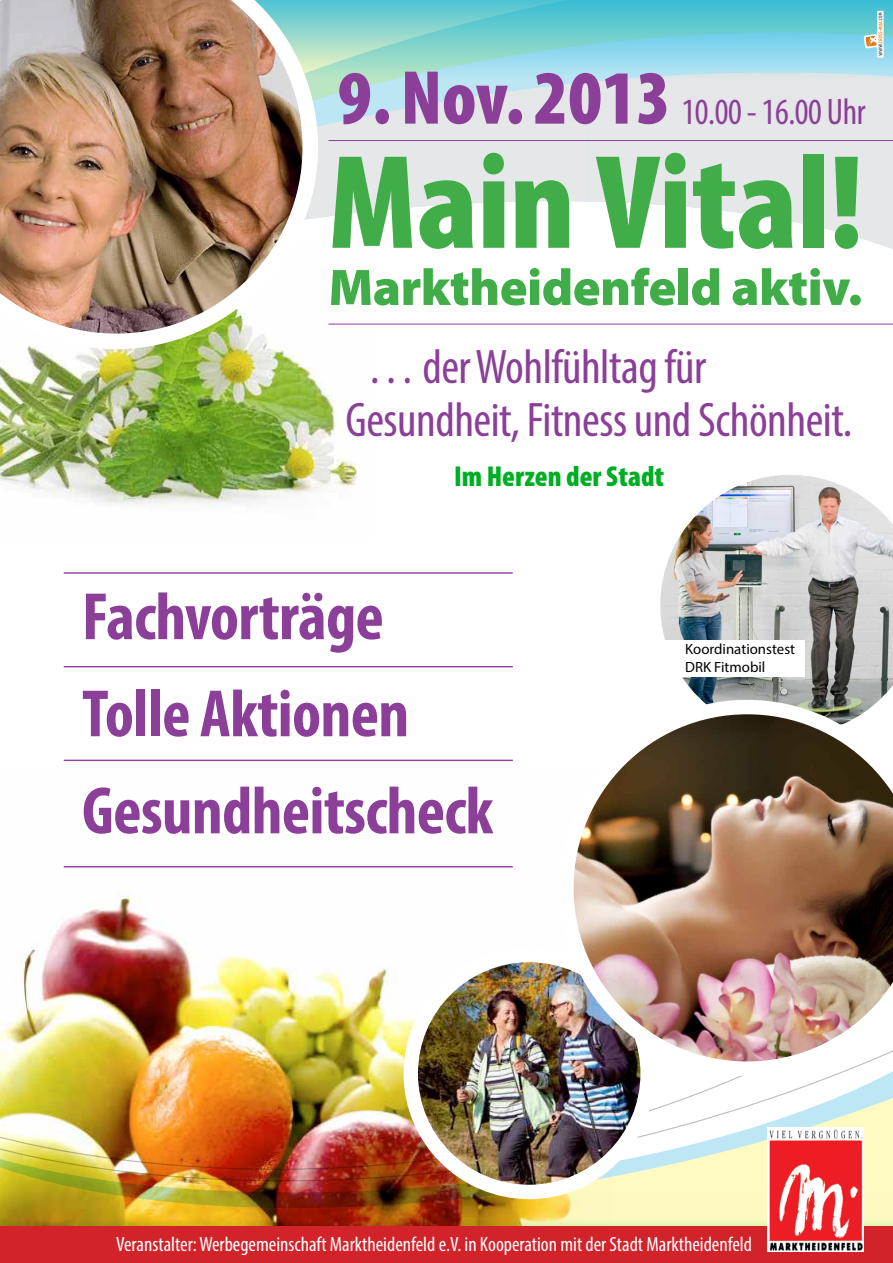
<style>
.page{position:relative;width:893px;height:1263px;background:#fff}
.page>*{position:absolute;margin:0;border:0;box-sizing:border-box;transform-origin:0 0}
.t1{font:900 condensed 135px "Myriad Pro";color:#41ad49}
.t2{font:900 condensed 77.1px "Myriad Pro";color:#8b3f98}
.t3{font:700 condensed 67.5px/97.1px "Myriad Pro";letter-spacing:-.01em;color:#8b3f98}
.t4{font:900 51.75px "Myriad Pro";letter-spacing:-.01em;color:#41ad49}
.t5{font:condensed 48.75px/53.2px "Myriad Pro";letter-spacing:-.01em;color:#8b3f98}
.t6{font:condensed 37.12px "Myriad Pro";letter-spacing:-.01em;color:#8b3f98;scale:.96 1}
.t7{font:900 condensed 28.88px "Myriad Pro";color:#00ae24}
.t8{font:condensed 20.62px "Myriad Pro";color:#fff}
.t9{font:14.85px/17.9px "Myriad Pro";color:#000}
</style>
<div class="page">
<svg style="left:753px;top:122px;width:140px;height:127px;fill:#e6e7e8"></svg>
<svg style="left:318px;top:122px;width:435px;height:96px;background:#e8e9ea"></svg>
<svg style="left:318px;top:0;width:575px;height:122px;background:#a0d9df"></svg>
<svg style="left:613px;top:1076px;width:280px;height:114px"></svg>
<svg style="left:613px;top:1190px;width:280px;height:37px;background:#faf2bb"></svg>
<img style="left:0;top:323px;width:371px;height:184px">
<img style="left:0;top:866px;width:613px;height:361px">
<img style="left:0;top:0;width:318px;height:349px">
<img style="left:411px;top:955px;width:237px;height:237px;border-radius:118px">
<div style="left:404px;top:948px;width:251px;height:251px;border:14px solid #fff;border-radius:50%"></div>
<img style="left:660px;top:475px;width:233px;height:225px">
<img style="left:559px;top:700px;width:334px;height:376px">
<hr style="left:328px;top:324px;width:565px;height:1px;background:#8b3f98">
<hr style="left:328px;top:140px;width:565px;height:1px;background:#8b3f98">
<div style="left:655px;top:640px;width:149px;height:36px;background:#fff"></div>
<hr style="left:64px;top:666px;width:449px;height:1px;background:#8b3f98">
<hr style="left:64px;top:760px;width:449px;height:1px;background:#8b3f98">
<hr style="left:64px;top:866px;width:449px;height:1px;background:#8b3f98">
<hr style="left:64px;top:572px;width:449px;height:2px;background:#8b3f98">
<div style="left:0;top:1227px;width:893px;height:36px;background:#d2232a"></div>
<svg style="left:863px;top:11px;width:21px;height:47px"></svg>
<img style="left:767px;top:1128px;width:96px;height:123px">
<h2 class="t2" style="left:338px;top:49px;width:335px">9.Nov. 2013</h2>
<h3 class="t6" style="left:682px;top:89px;width:193px">10.00 - 16.00 Uhr</h3>
<h1 class="t1" style="left:328px;top:116px;width:536px">Main Vital!</h1>
<h3 class="t4" style="left:328px;top:253px;width:535px">Marktheidenfeld aktiv.</h3>
<h3 class="t5" style="left:345px;top:340px;width:508px;text-indent:21px">… der Wohlfühltag für<br>Gesundheit, Fitness und Schönheit.</h3>
<h3 class="t7" style="left:454px;top:457px;width:212px">Im Herzen der Stadt</h3>
<h3 class="t3" style="left:82px;top:567px;width:413px">Fachvorträge<br>Tolle Aktionen<br>Gesundheitscheck</h3>
<p class="t9" style="left:685px;top:640px;width:111px">Koordinationstest<br>DRK Fitmobil</p>
<p class="t8" style="left:116px;top:1231px;width:637px">Veranstalter: Werbegemeinschaft Marktheidenfeld e.V. in Kooperation mit der Stadt Marktheidenfeld</p>
</div>
